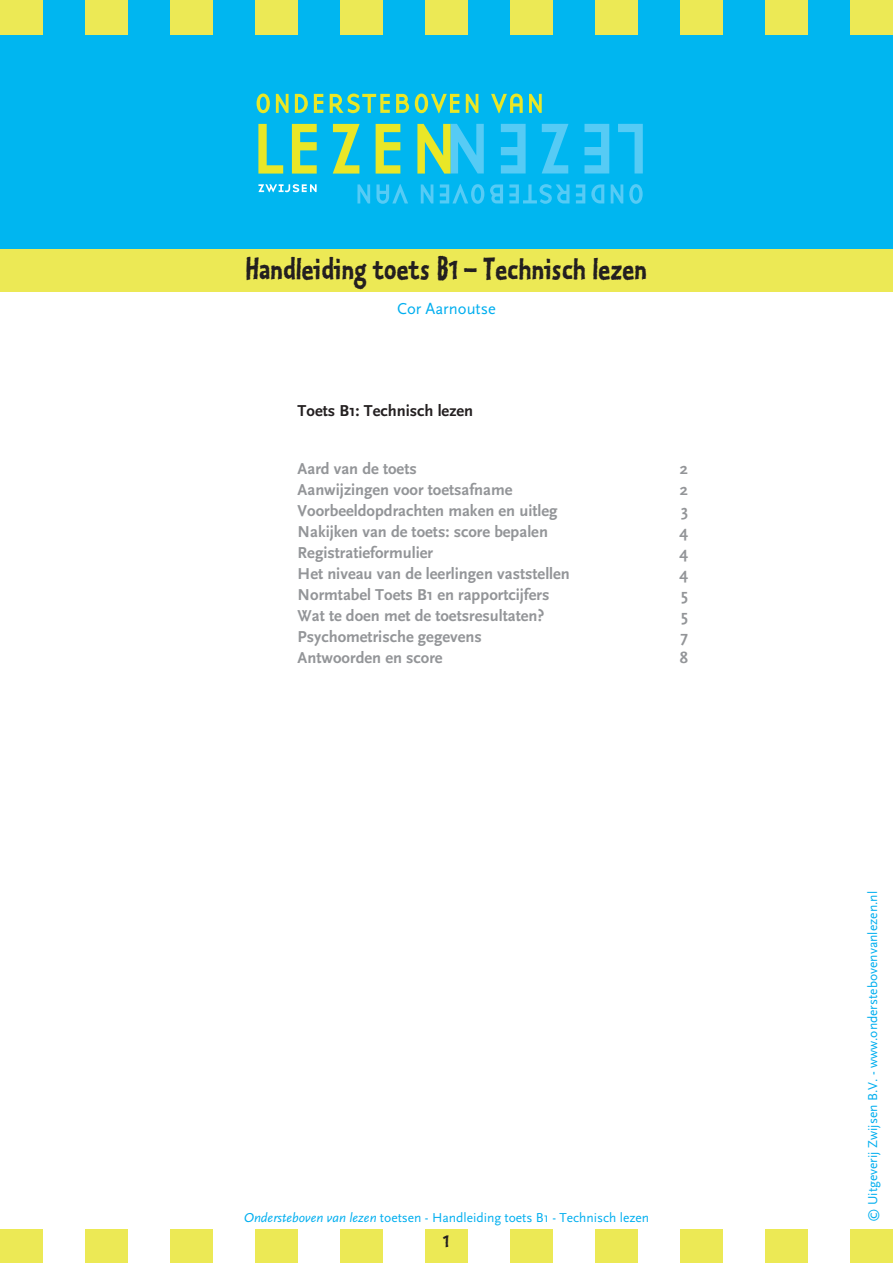
<style>
.page{position:relative;width:893px;height:1263px;background:#fff}
.page>*{position:absolute;margin:0;border:0;box-sizing:border-box;transform-origin:0 0}
._02_Eerste_pagina_02{font:33px "Kosmik Bold One";color:#231f20}
._02_Eerste_pagina_02-2{font:700 16.5px "Scala Sans";color:#939598}
._02_Eerste_pagina_02-3{font:700 16.5px "Scala Sans";color:#231f20}
._02_Eerste_pagina_02-4{font:16.5px "Scala Sans";color:#00aeef}
._01_Basispagina_01_G{font:13.5px "Scala Sans";color:#00aeef}
.s1{font-style:italic}
</style>
<div class="page">
<div style="left:0;top:1229px;width:43px;height:34px;background:#ece955"></div>
<div style="left:85px;top:1229px;width:43px;height:34px;background:#ece955"></div>
<div style="left:170px;top:1229px;width:43px;height:34px;background:#ece955"></div>
<div style="left:255px;top:1229px;width:43px;height:34px;background:#ece955"></div>
<div style="left:340px;top:1229px;width:43px;height:34px;background:#ece955"></div>
<div style="left:425px;top:1229px;width:43px;height:34px;background:#ece955"></div>
<div style="left:510px;top:1229px;width:43px;height:34px;background:#ece955"></div>
<div style="left:595px;top:1229px;width:43px;height:34px;background:#ece955"></div>
<div style="left:680px;top:1229px;width:43px;height:34px;background:#ece955"></div>
<div style="left:765px;top:1229px;width:43px;height:34px;background:#ece955"></div>
<div style="left:850px;top:1229px;width:43px;height:34px;background:#ece955"></div>
<div style="left:0;top:249px;width:893px;height:42px;background:#ece955"></div>
<div style="left:0;top:0;width:893px;height:249px;background:#00b6f0"></div>
<svg style="left:618px;top:124px;width:25px;height:49px"></svg>
<svg style="left:584px;top:124px;width:25px;height:49px"></svg>
<svg style="left:542px;top:124px;width:26px;height:49px"></svg>
<svg style="left:501px;top:124px;width:25px;height:49px"></svg>
<svg style="left:258px;top:124px;width:25px;height:50px"></svg>
<svg style="left:292px;top:124px;width:25px;height:50px"></svg>
<svg style="left:333px;top:124px;width:27px;height:50px"></svg>
<svg style="left:376px;top:124px;width:24px;height:50px"></svg>
<svg style="left:417px;top:124px;width:67px;height:50px"></svg>
<svg style="left:257px;top:94px;width:13px;height:19px"></svg>
<svg style="left:276px;top:94px;width:13px;height:19px"></svg>
<svg style="left:295px;top:94px;width:13px;height:19px"></svg>
<svg style="left:314px;top:94px;width:9px;height:19px"></svg>
<svg style="left:330px;top:94px;width:60px;height:19px"></svg>
<svg style="left:396px;top:94px;width:13px;height:19px"></svg>
<svg style="left:415px;top:94px;width:44px;height:19px"></svg>
<svg style="left:466px;top:94px;width:12px;height:19px"></svg>
<svg style="left:491px;top:94px;width:32px;height:19px"></svg>
<svg style="left:529px;top:94px;width:13px;height:19px"></svg>
<svg style="left:629px;top:184px;width:14px;height:20px"></svg>
<svg style="left:611px;top:184px;width:12px;height:19px"></svg>
<svg style="left:591px;top:184px;width:13px;height:19px"></svg>
<svg style="left:576px;top:184px;width:9px;height:19px"></svg>
<svg style="left:509px;top:184px;width:60px;height:20px"></svg>
<svg style="left:490px;top:184px;width:13px;height:19px"></svg>
<svg style="left:440px;top:184px;width:44px;height:20px"></svg>
<svg style="left:421px;top:184px;width:12px;height:19px"></svg>
<svg style="left:376px;top:184px;width:32px;height:20px"></svg>
<svg style="left:357px;top:184px;width:13px;height:19px"></svg>
<svg style="left:258px;top:184px;width:59px;height:8px"></svg>
<div style="left:0;top:0;width:43px;height:35px;background:#ece955"></div>
<div style="left:85px;top:0;width:43px;height:35px;background:#ece955"></div>
<div style="left:170px;top:0;width:43px;height:35px;background:#ece955"></div>
<div style="left:255px;top:0;width:43px;height:35px;background:#ece955"></div>
<div style="left:340px;top:0;width:43px;height:35px;background:#ece955"></div>
<div style="left:425px;top:0;width:43px;height:35px;background:#ece955"></div>
<div style="left:510px;top:0;width:43px;height:35px;background:#ece955"></div>
<div style="left:595px;top:0;width:43px;height:35px;background:#ece955"></div>
<div style="left:680px;top:0;width:43px;height:35px;background:#ece955"></div>
<div style="left:765px;top:0;width:43px;height:35px;background:#ece955"></div>
<div style="left:850px;top:0;width:43px;height:35px;background:#ece955"></div>
<p class="_02_Eerste_pagina_02" style="left:246px;top:246px;width:403px">Handleiding toets B1 – Technisch lezen</p>
<p class="_02_Eerste_pagina_02-4" style="left:397px;top:300px;width:100px">Cor Aarnoutse</p>
<p class="_02_Eerste_pagina_02-3" style="left:298px;top:402px;width:177px">Toets B1: Technisch lezen</p>
<p class="_02_Eerste_pagina_02-2" style="left:298px;top:460px;width:121px">Aard van de toets</p>
<p class="_02_Eerste_pagina_02-2" style="left:680px;top:460px;width:10px">2</p>
<p class="_02_Eerste_pagina_02-2" style="left:298px;top:481px;width:216px">Aanwijzingen voor toetsafname</p>
<p class="_02_Eerste_pagina_02-2" style="left:680px;top:481px;width:10px">2</p>
<p class="_02_Eerste_pagina_02-2" style="left:298px;top:502px;width:261px">Voorbeeldopdrachten maken en uitleg</p>
<p class="_02_Eerste_pagina_02-2" style="left:681px;top:502px;width:9px">3</p>
<p class="_02_Eerste_pagina_02-2" style="left:298px;top:523px;width:252px">Nakijken van de toets: score bepalen</p>
<p class="_02_Eerste_pagina_02-2" style="left:679px;top:523px;width:10px">4</p>
<p class="_02_Eerste_pagina_02-2" style="left:298px;top:544px;width:137px">Registratieformulier</p>
<p class="_02_Eerste_pagina_02-2" style="left:679px;top:544px;width:10px">4</p>
<p class="_02_Eerste_pagina_02-2" style="left:298px;top:565px;width:274px">Het niveau van de leerlingen vaststellen</p>
<p class="_02_Eerste_pagina_02-2" style="left:679px;top:565px;width:10px">4</p>
<p class="_02_Eerste_pagina_02-2" style="left:298px;top:586px;width:253px">Normtabel Toets B1 en rapportcijfers</p>
<p class="_02_Eerste_pagina_02-2" style="left:681px;top:586px;width:8px">5</p>
<p class="_02_Eerste_pagina_02-2" style="left:298px;top:607px;width:248px">Wat te doen met de toetsresultaten?</p>
<p class="_02_Eerste_pagina_02-2" style="left:681px;top:607px;width:8px">5</p>
<p class="_02_Eerste_pagina_02-2" style="left:298px;top:628px;width:186px">Psychometrische gegevens</p>
<p class="_02_Eerste_pagina_02-2" style="left:680px;top:628px;width:9px">7</p>
<p class="_02_Eerste_pagina_02-2" style="left:298px;top:649px;width:147px">Antwoorden en score</p>
<p class="_02_Eerste_pagina_02-2" style="left:680px;top:649px;width:10px">8</p>
<p class="_01_Basispagina_01_G" style="left:244px;top:1210px;width:407px"><span class="s1">Ondersteboven van lezen</span> toetsen - Handleiding toets B1 - Technisch lezen</p>
<p class="_01_Basispagina_01_G" style="left:866px;top:1222px;width:332px;rotate:-90deg">© Uitgeverij Zwijsen B.V. - www.onderstebovenvanlezen.nl</p>
</div>
